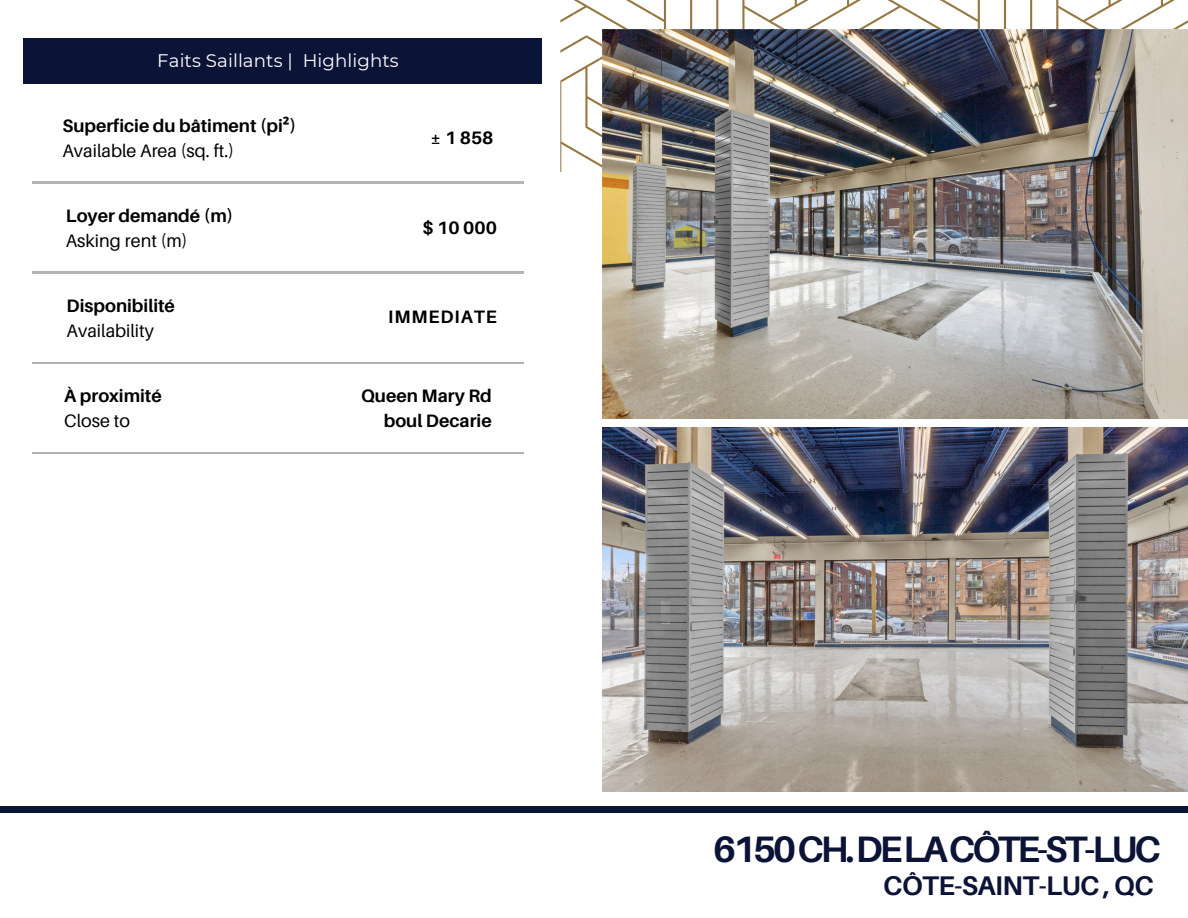
<style>
.page{position:relative;width:1188px;height:918px;background:#fff}
.page>*{position:absolute;margin:0;border:0;box-sizing:border-box;transform-origin:0 0}
.t1{font:700 36.9px "Aileron";letter-spacing:-.08em;color:#0b1337}
.t2{font:700 27px "Aileron";letter-spacing:-.02em;color:#0b1337}
.t3{font:18.15px "Montserrat";letter-spacing:.005em;color:#fff}
.t4{font:700 18px/24.8px "Aileron";color:#000;text-align:right}
.t5{font:18px "Aileron";color:#000}
.t6{font:700 18px "Aileron";letter-spacing:.05em;color:#000}
.s1{font-family:"Noto Sans"}
</style>
<div class="page">
<div style="left:23px;top:38px;width:519px;height:45px;background:#0b1337"></div>
<hr style="left:32px;top:182px;width:349px;height:1px;background:#b1b3b6">
<hr style="left:381px;top:182px;width:143px;height:1px;background:#b1b3b6">
<hr style="left:32px;top:362px;width:349px;height:1px;background:#b1b3b6">
<hr style="left:381px;top:362px;width:143px;height:1px;background:#b1b3b6">
<hr style="left:32px;top:452px;width:349px;height:2px;background:#b1b3b6">
<hr style="left:381px;top:452px;width:143px;height:2px;background:#b1b3b6">
<svg style="left:560px;top:0;width:628px;height:172px"></svg>
<img style="left:602px;top:30px;width:586px;height:388px">
<div style="left:0;top:807px;width:1188px;height:6px;background:#0b1337"></div>
<img style="left:602px;top:428px;width:586px;height:363px">
<hr style="left:32px;top:272px;width:349px;height:1px;background:#b1b3b6">
<hr style="left:381px;top:272px;width:143px;height:1px;background:#b1b3b6">
<p class="t3" style="left:157px;top:50px;width:243px">Faits Saillants | Highlights</p>
<p class="t4" style="left:62px;top:113px;width:235px">Superficie du bâtiment (pi<span class="s1">²</span>)</p>
<p class="t5" style="left:62px;top:139px;width:173px">Available Area (sq. ft.)</p>
<p class="t4" style="left:66px;top:203px;width:169px">Loyer demandé (m)</p>
<p class="t5" style="left:66px;top:229px;width:123px">Asking rent (m)</p>
<h4 class="t4" style="left:430px;top:125px;width:65px">±1858</h4>
<h4 class="t4" style="left:422px;top:215px;width:76px">$ 10 000</h4>
<p class="t4" style="left:67px;top:293px;width:110px">Disponibilité</p>
<p class="t5" style="left:67px;top:319px;width:89px">Availability</p>
<p class="t4" style="left:64px;top:383px;width:99px">À proximité</p>
<p class="t5" style="left:64px;top:410px;width:67px">Close to</p>
<h3 class="t6" style="left:388px;top:306px;width:110px">IMMEDIATE</h3>
<h4 class="t4" style="left:361px;top:383px;width:132px">Queen Mary Rd boul Decarie</h4>
<h1 class="t1" style="left:713px;top:826px;width:449px">6150CH.DELACÔTE-ST-LUC</h1>
<h2 class="t2" style="left:883px;top:869px;width:272px">CÔTE-SAINT-LUC , QC</h2>
</div>
